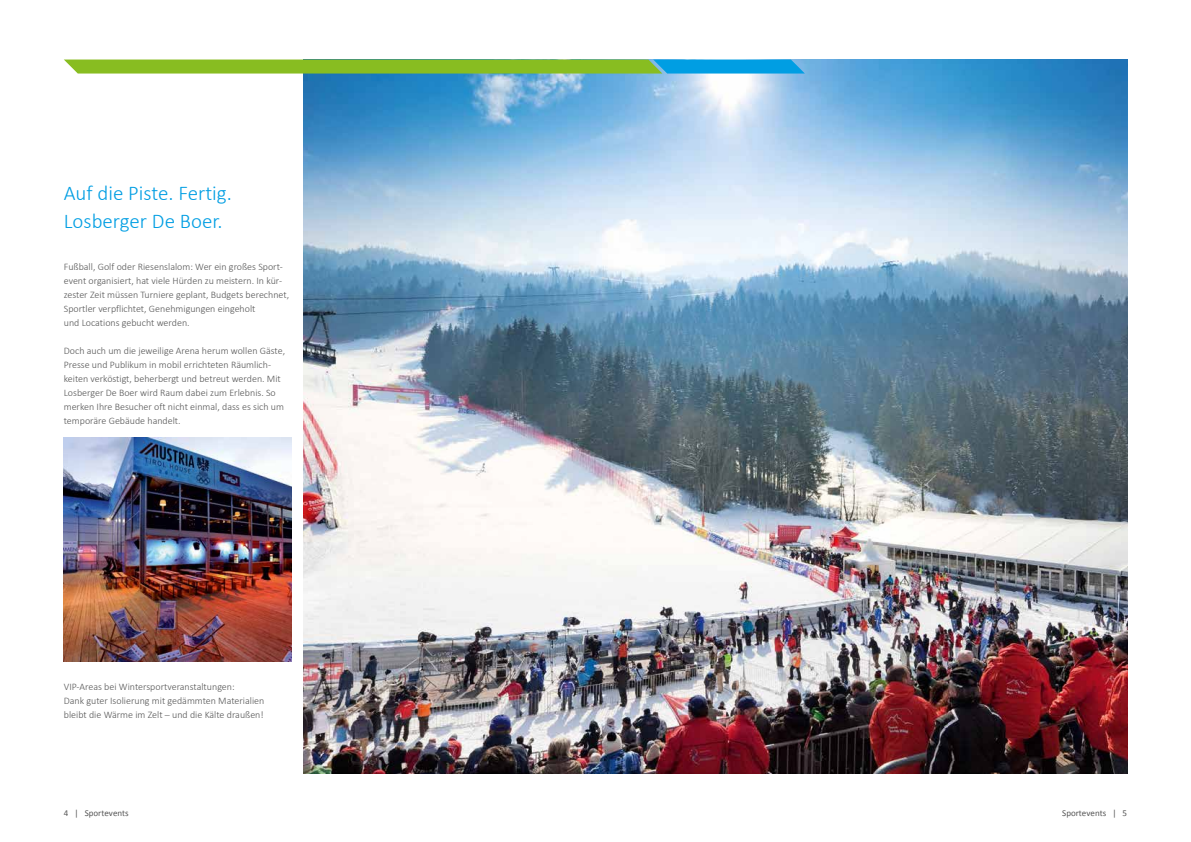
<style>
.page{position:relative;width:1191px;height:842px;background:#fff}
.page>*{position:absolute;margin:0;border:0;box-sizing:border-box;transform-origin:0 0}
.t1{font:300 21px/28px "Calibri";color:#009ee3}
.t2{font:300 10px/14px "Calibri";color:#565656}
.t3{font:9px "Calibri";color:#565656}
</style>
<div class="page">
<img style="left:64px;top:438px;width:228px;height:224px">
<img style="left:304px;top:60px;width:823px;height:714px">
<svg style="left:64px;top:60px;width:741px;height:14px;background:#71b84f"></svg>
<h1 class="t1" style="left:64px;top:178px;width:170px">Auf die Piste. Fertig.<br>Losberger De Boer.</h1>
<p class="t2" style="left:64px;top:259px;width:227px">Fußball, Golf oder Riesenslalom: Wer ein großes Sport&shy;event organisiert, hat viele Hürden zu meistern. In kür&shy;zester Zeit müssen Turniere geplant, Budgets berechnet, Sportler verpflichtet, Genehmigungen eingeholt<br>und Locations gebucht werden.</p>
<p class="t2" style="left:64px;top:343px;width:223px">Doch auch um die jeweilige Arena herum wollen Gäste, Presse und Publikum in mobil errichteten Räumlich&shy;keiten verköstigt, beherbergt und betreut werden. Mit Losberger De Boer wird Raum dabei zum Erlebnis. So merken Ihre Besucher oft nicht einmal, dass es sich um temporäre Gebäude handelt.</p>
<p class="t2" style="left:64px;top:679px;width:202px">VIP-Areas bei Wintersportveranstaltungen:<br>Dank guter Isolierung mit gedämmten Materialien bleibt die Wärme im Zelt – und die Kälte draußen!</p>
<p class="t3" style="left:64px;top:807px;width:66px">4 | Sportevents</p>
<p class="t3" style="left:1062px;top:807px;width:66px">Sportevents | 5</p>
</div>
